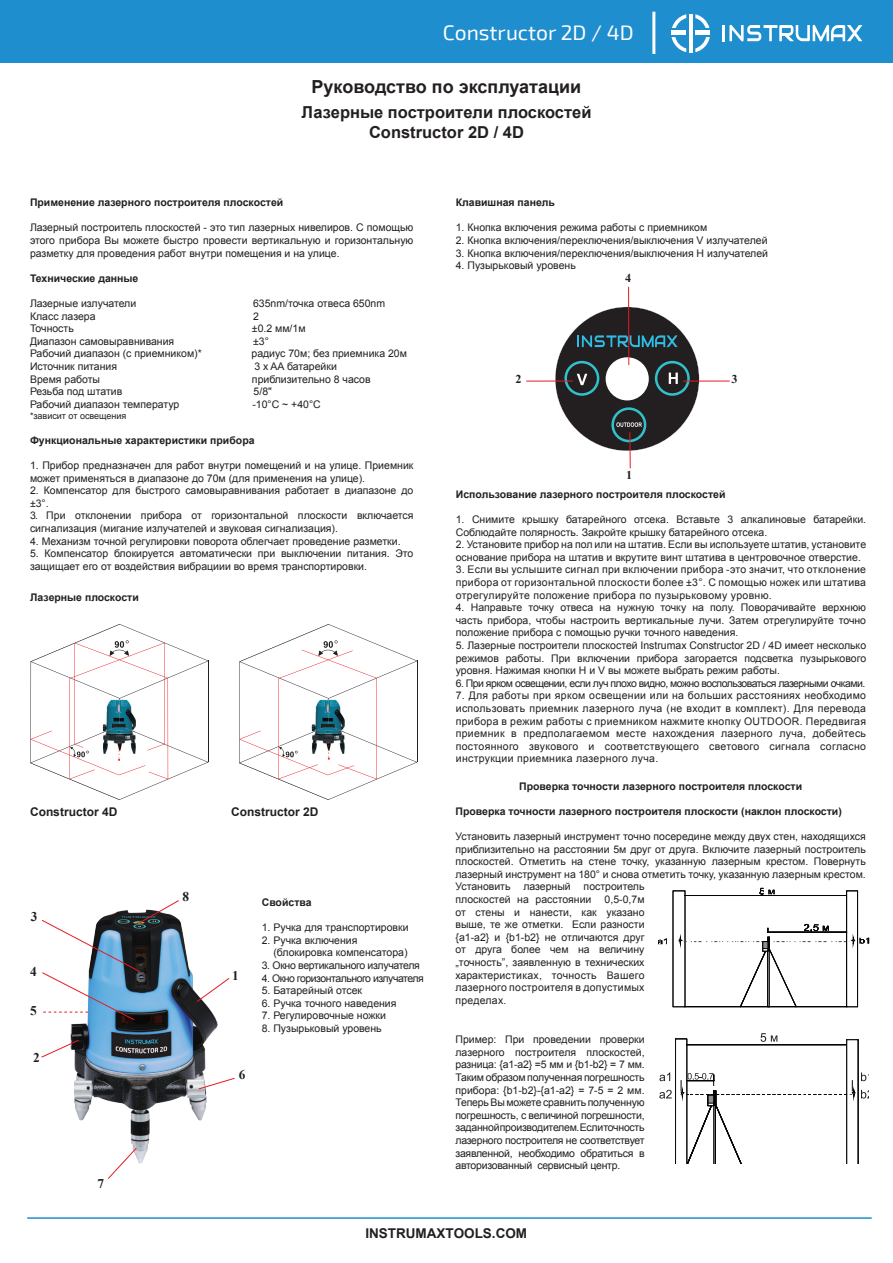
<style>
.page{position:relative;width:893px;height:1263px;background:#fff}
.page>*{position:absolute;margin:0;border:0;box-sizing:border-box;transform-origin:0 0}
.t1{font:21px "Exo 2";color:#fff}
.t2{font:700 18px "Arial";color:#231f20}
.t3{font:700 16.5px "Arial";color:#231f20}
.t4{font:700 13.5px "Arial";color:#231f20}
.t5{font:700 13.35px "Times New Roman";color:#231f20}
.t6{font:700 12.3px "Times New Roman";color:#231f20}
.t7{font:700 12px "Arial";color:#231f20}
.t8{font:10.5px/12.6px "Arial";color:#231f20;text-align:justify}
.t9{font:700 10.5px "Arial";color:#231f20}
.t10{font:10.5px "Arial";letter-spacing:-.05em;color:#231f20}
.t11{font:10.5px "Arial";letter-spacing:-.045em;color:#231f20}
.t12{font:10.5px "Arial";letter-spacing:-.03em;color:#231f20}
.t13{font:9px "Arial";color:#231f20}
</style>
<div class="page">
<div style="left:0;top:0;width:893px;height:62px;background:#1e8ece"></div>
<hr style="left:27px;top:1217px;width:845px;height:2px;background:#1e8ece">
<svg style="left:723px;top:25px;width:139px;height:16px"></svg>
<hr style="left:689px;top:14px;width:4px;height:38px;background:#fff">
<svg style="left:672px;top:14px;width:14px;height:14px"></svg>
<svg style="left:695px;top:14px;width:14px;height:14px"></svg>
<svg style="left:695px;top:37px;width:15px;height:15px"></svg>
<svg style="left:672px;top:37px;width:14px;height:15px"></svg>
<hr style="left:671px;top:30px;width:15px;height:4px;background:#fff">
<hr style="left:695px;top:30px;width:15px;height:4px;background:#fff">
<svg style="left:30px;top:624px;width:179px;height:176px"></svg>
<svg style="left:239px;top:624px;width:179px;height:176px"></svg>
<img style="left:71px;top:921px;width:147px;height:242px">
<svg style="left:196px;top:977px;width:34px;height:25px"></svg>
<svg style="left:41px;top:1039px;width:38px;height:19px"></svg>
<svg style="left:198px;top:1077px;width:37px;height:13px"></svg>
<svg style="left:107px;top:1147px;width:30px;height:32px"></svg>
<svg style="left:41px;top:900px;width:139px;height:121px"></svg>
<svg style="left:658px;top:888px;width:211px;height:119px"></svg>
<svg style="left:659px;top:1033px;width:210px;height:131px"></svg>
<hr style="left:652px;top:12px;width:3px;height:42px;background:#fff">
<svg style="left:555px;top:307px;width:144px;height:144px"></svg>
<hr style="left:629px;top:432px;width:2px;height:36px;background:#e51b21">
<hr style="left:526px;top:381px;width:47px;height:1px;background:#e51b21">
<hr style="left:683px;top:381px;width:47px;height:1px;background:#e51b21">
<hr style="left:628px;top:287px;width:1px;height:78px;background:#e51b21">
<p class="t1" style="left:443px;top:21px;width:192px">Constructor 2D / 4D</p>
<p class="t2" style="left:312px;top:75px;width:271px">Руководство по эксплуатации</p>
<p class="t3" style="left:301px;top:101px;width:292px">Лазерные построители плоскостей</p>
<p class="t3" style="left:369px;top:121px;width:156px">Constructor 2D / 4D</p>
<p class="t9" style="left:30px;top:196px;width:255px">Применение лазерного построителя плоскостей</p>
<p class="t8" style="left:30px;top:222px;width:385px">Лазерный построитель плоскостей - это тип лазерных нивелиров. С помощью этого прибора Вы можете быстро провести вертикальную и горизонтальную разметку для проведения работ внутри помещения и на улице.</p>
<p class="t9" style="left:30px;top:271px;width:110px">Технические данные</p>
<p class="t8" style="left:30px;top:297px;width:108px">Лазерные излучатели</p>
<p class="t8" style="left:253px;top:297px;width:134px">635nm/точка отвеса 650nm</p>
<p class="t8" style="left:30px;top:310px;width:67px">Класс лазера</p>
<p class="t8" style="left:253px;top:310px;width:7px">2</p>
<p class="t8" style="left:30px;top:322px;width:45px">Точность</p>
<p class="t8" style="left:252px;top:322px;width:55px">±0.2 мм/1м</p>
<p class="t8" style="left:30px;top:335px;width:146px">Диапазон самовыравнивания</p>
<p class="t8" style="left:253px;top:335px;width:17px">±3°</p>
<p class="t8" style="left:30px;top:348px;width:173px">Рабочий диапазон (с приемником)*</p>
<p class="t8" style="left:251px;top:348px;width:157px">радиус 70м; без приемника 20м</p>
<p class="t8" style="left:30px;top:360px;width:89px">Источник питания</p>
<p class="t8" style="left:254px;top:360px;width:84px">3 x AA батарейки</p>
<p class="t8" style="left:30px;top:373px;width:72px">Время работы</p>
<p class="t8" style="left:252px;top:373px;width:120px">приблизительно 8 часов</p>
<p class="t8" style="left:30px;top:385px;width:94px">Резьба под штатив</p>
<p class="t8" style="left:254px;top:385px;width:20px">5/8"</p>
<p class="t8" style="left:30px;top:398px;width:151px">Рабочий диапазон температур</p>
<p class="t8" style="left:252px;top:398px;width:70px">-10°С ~ +40°С</p>
<p class="t13" style="left:30px;top:410px;width:98px">*зависит от освещения</p>
<p class="t9" style="left:30px;top:433px;width:226px">Функциональные характеристики прибора</p>
<p class="t8" style="left:30px;top:459px;width:385px">1. Прибор предназначен для работ внутри помещений и на улице. Приемник может применяться в диапазоне до 70м (для применения на улице).</p>
<p class="t8" style="left:30px;top:484px;width:385px">2. Компенсатор для быстрого самовыравнивания работает в диапазоне до ±3°.</p>
<p class="t8" style="left:30px;top:510px;width:385px">3. При отклонении прибора от горизонтальной плоскости включается сигнализация (мигание излучателей и звуковая сигнализация).</p>
<p class="t8" style="left:30px;top:535px;width:372px">4. Механизм точной регулировки поворота облегчает проведение разметки.</p>
<p class="t8" style="left:30px;top:547px;width:385px">5. Компенсатор блокируется автоматически при выключении питания. Это защищает его от воздействия вибрациии во время транспортировки.</p>
<p class="t9" style="left:30px;top:590px;width:110px">Лазерные плоскости</p>
<p class="t7" style="left:30px;top:803px;width:89px">Constructor 4D</p>
<p class="t7" style="left:231px;top:803px;width:89px">Constructor 2D</p>
<p class="t5" style="left:31px;top:908px;width:8px">3</p>
<p class="t5" style="left:30px;top:962px;width:8px">4</p>
<p class="t5" style="left:30px;top:1001px;width:8px">5</p>
<p class="t5" style="left:33px;top:1048px;width:8px">2</p>
<p class="t5" style="left:98px;top:1174px;width:8px">7</p>
<p class="t5" style="left:182px;top:887px;width:8px">8</p>
<p class="t5" style="left:232px;top:966px;width:8px">1</p>
<p class="t5" style="left:239px;top:1065px;width:8px">6</p>
<p class="t9" style="left:262px;top:895px;width:51px">Свойства</p>
<p class="t8" style="left:262px;top:921px;width:148px">1. Ручка для транспортировки</p>
<p class="t8" style="left:262px;top:934px;width:97px">2. Ручка включения</p>
<p class="t8" style="left:273px;top:946px;width:136px">(блокировка компенсатора)</p>
<p class="t12" style="left:262px;top:958px;width:160px">3. Окно вертикального излучателя</p>
<p class="t11" style="left:262px;top:971px;width:163px">4. Окно горизонтального излучателя</p>
<p class="t8" style="left:262px;top:984px;width:102px">5. Батарейный отсек</p>
<p class="t8" style="left:262px;top:997px;width:136px">6. Ручка точного наведения</p>
<p class="t8" style="left:262px;top:1009px;width:126px">7. Регулировочные ножки</p>
<p class="t8" style="left:262px;top:1022px;width:121px">8. Пузырьковый уровень</p>
<p class="t9" style="left:456px;top:196px;width:101px">Клавишная панель</p>
<p class="t8" style="left:456px;top:222px;width:253px">1. Кнопка включения режима работы с приемником</p>
<p class="t8" style="left:456px;top:234px;width:313px">2. Кнопка включения/переключения/выключения V излучателей</p>
<p class="t8" style="left:456px;top:247px;width:314px">3. Кнопка включения/переключения/выключения H излучателей</p>
<p class="t8" style="left:456px;top:259px;width:121px">4. Пузырьковый уровень</p>
<p class="t6" style="left:625px;top:270px;width:8px">4</p>
<p class="t6" style="left:516px;top:370px;width:8px">2</p>
<p class="t6" style="left:732px;top:370px;width:8px">3</p>
<p class="t6" style="left:626px;top:467px;width:8px">1</p>
<p class="t9" style="left:456px;top:487px;width:271px">Использование лазерного построителя плоскостей</p>
<p class="t8" style="left:456px;top:513px;width:412px">1. Снимите крышку батарейного отсека. Вставьте 3 алкалиновые батарейки.<br>Соблюдайте полярность. Закройте крышку батарейного отсека.</p>
<p class="t8" style="left:456px;top:538px;width:412px">2. Установите прибор на пол или на штатив. Если вы используете штатив, установите основание прибора на штатив и вкрутите винт штатива в центровочное отверстие.</p>
<p class="t8" style="left:456px;top:563px;width:412px">3. Если вы услышите сигнал при включении прибора -это значит, что отклонение прибора от горизонтальной плоскости более ±3°. С помощью ножек или штатива отрегулируйте положение прибора по пузырьковому уровню.</p>
<p class="t8" style="left:456px;top:601px;width:412px">4. Направьте точку отвеса на нужную точку на полу. Поворачивайте верхнюю часть прибора, чтобы настроить вертикальные лучи. Затем отрегулируйте точно положение прибора с помощью ручки точного наведения.</p>
<p class="t8" style="left:456px;top:639px;width:412px">5. Лазерные построители плоскостей Instrumax Constructor 2D / 4D имеет несколько режимов работы. При включении прибора загорается подсветка пузырькового уровня. Нажимая кнопки Н и V вы можете выбрать режим работы.</p>
<p class="t10" style="left:456px;top:676px;width:411px">6. При ярком освещении, если луч плохо видно, можно воспользоваться лазерными очками.</p>
<p class="t8" style="left:456px;top:689px;width:412px">7. Для работы при ярком освещении или на больших расстояниях необходимо использовать приемник лазерного луча (не входит в комплект). Для перевода прибора в режим работы с приемником нажмите кнопку OUTDOOR. Передвигая приемник в предполагаемом месте нахождения лазерного луча, добейтесь постоянного звукового и соответствующего светового сигнала согласно инструкции приемника лазерного луча.</p>
<p class="t9" style="left:519px;top:779px;width:284px">Проверка точности лазерного построителя плоскости</p>
<p class="t9" style="left:455px;top:804px;width:388px">Проверка точности лазерного построителя плоскости (наклон плоскости)</p>
<p class="t8" style="left:455px;top:830px;width:412px;text-align:left">Установить лазерный инструмент точно посередине между двух стен, находящихся приблизительно на расстоянии 5м друг от друга. Включите лазерный построитель плоскостей. Отметить на стене точку, указанную лазерным крестом. Повернуть лазерный инструмент на 180° и снова отметить точку, указанную лазерным крестом.<br>Установить лазерный построитель<br>плоскостей на расстоянии</p>
<p class="t8" style="left:455px;top:893px;width:191px;text-indent:149px">0,5-0,7м от стены и нанести, как указано выше, те же отметки. Если разности {а1-а2} и {b1-b2} не отличаются друг от друга более чем на величину „точность”, заявленную в технических характеристиках, точность Вашего лазерного построителя в допустимых пределах.</p>
<p class="t8" style="left:455px;top:1033px;width:191px">Пример: При проведении проверки лазерного построителя плоскостей, разница: {а1-а2} =5 мм и {b1-b2} = 7 мм.<br>Таким образом полученная погрешность прибора: {b1-b2}-{а1-а2} = 7-5 = 2 мм.<br>Теперь Вы можете сравнить полученную погрешность, с величиной погрешности, заданной производителем. Если точность лазерного построителя не соответствует заявленной, необходимо обратиться в авторизованный сервисный центр.</p>
<p class="t4" style="left:365px;top:1224px;width:163px">INSTRUMAXTOOLS.COM</p>
</div>
